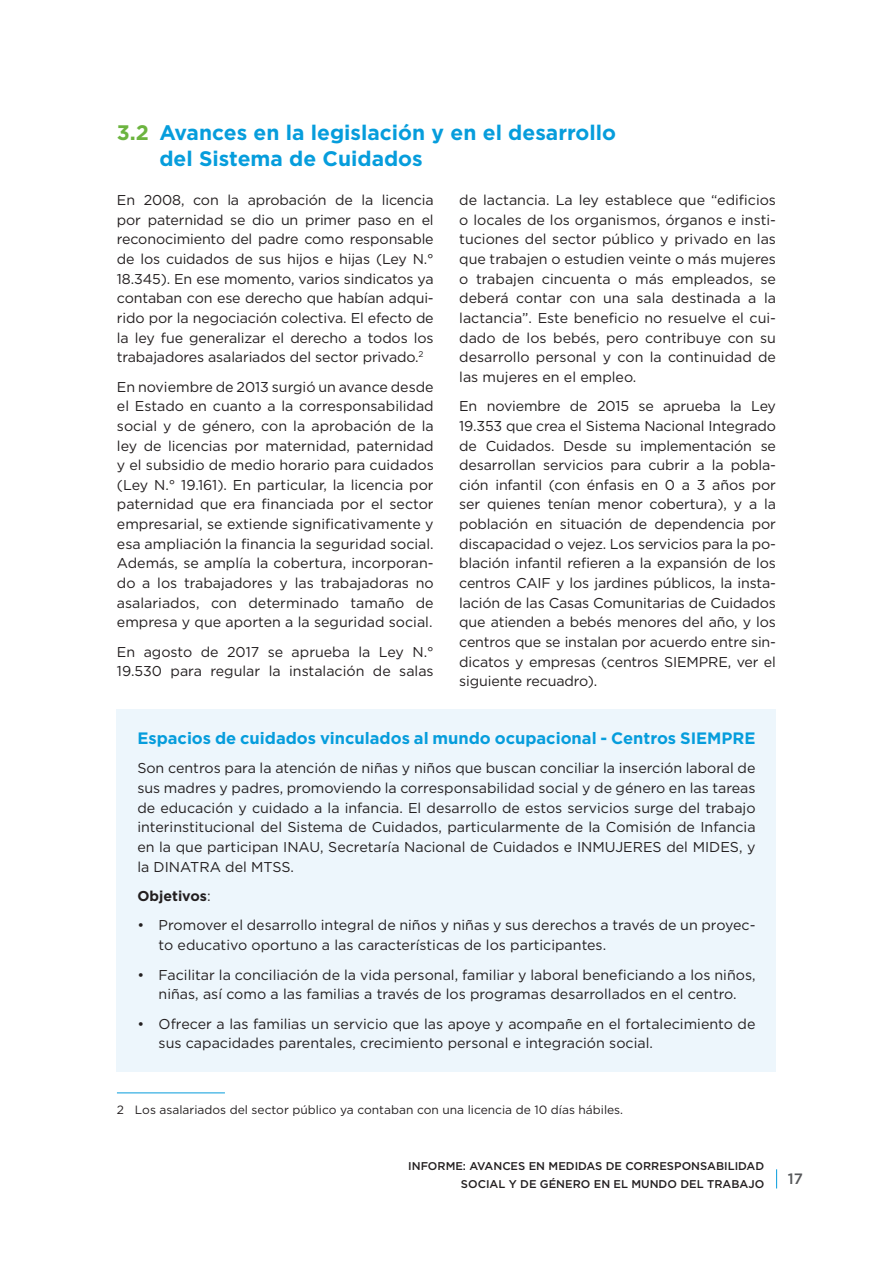
<style>
.page{position:relative;width:893px;height:1263px;background:#fff}
.page>*{position:absolute;margin:0;border:0;box-sizing:border-box;transform-origin:0 0}
.t1{font:700 21px/25.5px "Gotham";color:#069ddc}
.t2{font:700 16.5px "Gotham";color:#069ddc}
.t3{font:500 15px "Gotham";color:#57585a}
.t4{font:14.25px/19.6px "Gotham";color:#231f20;text-align:justify}
.t5{font:700 14.25px "Gotham";color:#231f20}
.t6{font:12px "Gotham";color:#231f20}
.t7{font:500 11.25px/18px "Gotham";color:#231f20;text-align:right}
.s1{color:#6cb43f}
.s2{font-weight:400}
</style>
<div class="page">
<svg style="left:776px;top:1169px;width:1px;height:19px"></svg>
<hr style="left:117px;top:1092px;width:108px;height:1px;background:#069ddc">
<div style="left:117px;top:709px;width:659px;height:362px;background:#edf6fc"></div>
<h1 class="t1" style="left:159px;top:120px;width:458px;text-indent:-43px"><span class="s1">3.2</span> Avances en la legislación y en el desarrollo del Sistema de Cuidados</h1>
<p class="t4" style="left:117px;top:190px;width:318px">En 2008, con la aprobación de la licencia por paternidad se dio un primer paso en el reconocimiento del padre como responsable de los cuidados de sus hijos e hijas (Ley N.° 18.345). En ese momento, varios sindicatos ya contaban con ese derecho que habían adqui&shy;rido por la negociación colectiva. El efecto de la ley fue generalizar el derecho a todos los trabajadores asalariados del sector privado.<sup>2</sup></p>
<p class="t4" style="left:117px;top:376px;width:318px">En noviembre de 2013 surgió un avance desde el Estado en cuanto a la corresponsabilidad social y de género, con la aprobación de la ley de licencias por maternidad, paternidad y el subsidio de medio horario para cuidados (Ley N.° 19.161). En particular, la licencia por paternidad que era financiada por el sector empresarial, se extiende significativamente y esa ampliación la financia la seguridad social.<br>Además, se amplía la cobertura, incorporan&shy;do a los trabajadores y las trabajadoras no asalariados, con determinado tamaño de empresa y que aporten a la seguridad social.</p>
<p class="t4" style="left:117px;top:642px;width:318px">En agosto de 2017 se aprueba la Ley N.°<br>19.530 para regular la instalación de salas</p>
<p class="t4" style="left:459px;top:190px;width:318px">de lactancia. La ley establece que “edificios o locales de los organismos, órganos e insti&shy;tuciones del sector público y privado en las que trabajen o estudien veinte o más mujeres o trabajen cincuenta o más empleados, se deberá contar con una sala destinada a la lactancia”. Este beneficio no resuelve el cui&shy;dado de los bebés, pero contribuye con su desarrollo personal y con la continuidad de las mujeres en el empleo.</p>
<p class="t4" style="left:459px;top:396px;width:318px">En noviembre de 2015 se aprueba la Ley 19.353 que crea el Sistema Nacional Integrado de Cuidados. Desde su implementación se desarrollan servicios para cubrir a la pobla&shy;ción infantil (con énfasis en 0 a 3 años por ser quienes tenían menor cobertura), y a la población en situación de dependencia por discapacidad o vejez. Los servicios para la po&shy;blación infantil refieren a la expansión de los centros CAIF y los jardines públicos, la insta&shy;lación de las Casas Comunitarias de Cuidados que atienden a bebés menores del año, y los centros que se instalan por acuerdo entre sin&shy;dicatos y empresas (centros SIEMPRE, ver el siguiente recuadro).</p>
<p class="t2" style="left:137px;top:727px;width:620px">Espacios de cuidados vinculados al mundo ocupacional - Centros SIEMPRE</p>
<p class="t4" style="left:137px;top:758px;width:620px">Son centros para la atención de niñas y niños que buscan conciliar la inserción laboral de sus madres y padres, promoviendo la corresponsabilidad social y de género en las tareas de educación y cuidado a la infancia. El desarrollo de estos servicios surge del trabajo interinstitucional del Sistema de Cuidados, particularmente de la Comisión de Infancia en la que participan INAU, Secretaría Nacional de Cuidados e INMUJERES del MIDES, y la DINATRA del MTSS.</p>
<p class="t5" style="left:137px;top:886px;width:75px">Objetivos<span class="s2">:</span></p>
<p class="t4" style="left:159px;top:915px;width:598px;text-indent:-21px">• Promover el desarrollo integral de niños y niñas y sus derechos a través de un proyec&shy;to educativo oportuno a las características de los participantes.</p>
<p class="t4" style="left:137px;top:964px;width:620px;text-align:center">• Facilitar la conciliación de la vida personal, familiar y laboral beneficiando a los niños, niñas, así como a las familias a través de los programas desarrollados en el centro.</p>
<p class="t4" style="left:159px;top:1013px;width:598px;text-indent:-21px">• Ofrecer a las familias un servicio que las apoye y acompañe en el fortalecimiento de sus capacidades parentales, crecimiento personal e integración social.</p>
<p class="t6" style="left:117px;top:1102px;width:508px">2 Los asalariados del sector público ya contaban con una licencia de 10 días hábiles.</p>
<p class="t7" style="left:408px;top:1157px;width:357px">INFORME: AVANCES EN MEDIDAS DE CORRESPONSABILIDAD<br>SOCIAL Y DE GÉNERO EN EL MUNDO DEL TRABAJO</p>
<p class="t3" style="left:788px;top:1169px;width:17px">17</p>
</div>
